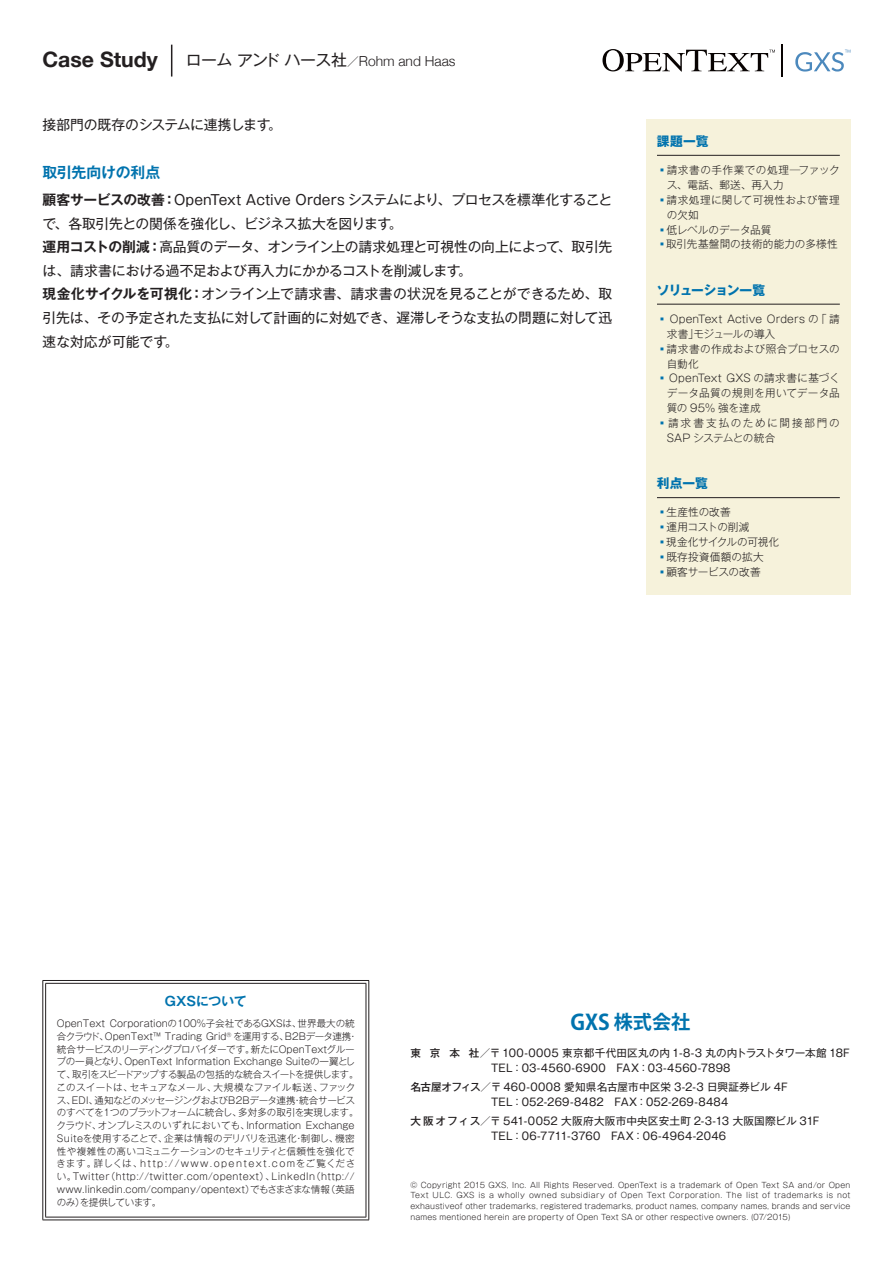
<style>
.page{position:relative;width:893px;height:1263px;background:#fff}
.page>*{position:absolute;margin:0;border:0;box-sizing:border-box;transform-origin:0 0}
.t1{font:700 21.3px "Helvetica Neue";color:#231f20}
.t2{font:700 19.2px "Koz Go Pro";color:#0073ae}
.t3{font:700 14.85px "Gothic MB101 Pro De";letter-spacing:-.015em;color:#0073ae}
.t4{font:13.8px/23.5px "Gothic MB101 Pro";letter-spacing:-.015em;color:#231f20}
.t5{font:300 13.8px "Helvetica Neue";color:#231f20}
.t6{font:700 12.75px "Gothic MB101 Pro";letter-spacing:-.065em;color:#0073ae}
.t7{font:700 12.75px "Gothic MB101 Pro";letter-spacing:-.005em;color:#0073ae}
.t8{font:700 12.75px "Gothic MB101 Pro De";letter-spacing:-.005em;color:#0073ae}
.t9{font:10.65px/14.9px "Gothic MB101 Pro";letter-spacing:.02em;color:#231f20}
.t10{font:300 10.65px/14.9px "Gothic MB101 Pro";letter-spacing:.015em;color:#231f20}
.t11{font:300 10.65px/14.9px "Gothic MB101 Pro";letter-spacing:.04em;color:#231f20}
.t12{font:300 10.65px/14.9px "Gothic MB101 Pro";letter-spacing:.135em;color:#231f20}
.t13{font:300 10.65px "Gothic MB101 Pro";letter-spacing:-.01em;color:#231f20}
.t14{font:300 10.65px "Gothic MB101 Pro";letter-spacing:-.005em;color:#231f20}
.t15{font:300 10.65px "Gothic MB101 Pro";letter-spacing:-.035em;color:#231f20}
.t16{font:300 9.6px/12.8px "Gothic MB101 Pro";color:#231f20}
.t17{font:300 7.8px/10.6px "Gothic MB101 Pro";letter-spacing:.02em;color:#231f20;text-align:justify}
.s1{font-family:"Gothic MB101 Pro";font-weight:400;font-size:15.9px}
.s2{font-family:"Gothic MB101 Pro";font-weight:400;font-size:11.7px}
.s3{font-family:"Gothic MB101 Pro De";font-weight:700}
.s4{color:#0073ae}
.s5{font-size:21.3px}
.s6{font-weight:500}
</style>
<div class="page">
<hr style="left:171px;top:45px;width:1px;height:32px;background:#231f20">
<hr style="left:782px;top:44px;width:1px;height:32px;background:#080302">
<svg style="left:602px;top:49px;width:173px;height:23px"></svg>
<svg style="left:795px;top:50px;width:55px;height:22px"></svg>
<div style="left:646px;top:119px;width:204px;height:475px;background:#f6f2db"></div>
<hr style="left:657px;top:155px;width:183px;height:1px;background:#231f20">
<hr style="left:657px;top:304px;width:183px;height:1px;background:#231f20">
<hr style="left:657px;top:497px;width:183px;height:1px;background:#231f20">
<hr style="left:43px;top:980px;width:326px;height:1px;background:#231f20">
<hr style="left:45px;top:983px;width:321px;height:1px;background:#231f20">
<hr style="left:43px;top:981px;width:1px;height:238px;background:#231f20">
<hr style="left:45px;top:983px;width:1px;height:234px;background:#231f20">
<hr style="left:366px;top:983px;width:1px;height:234px;background:#231f20">
<hr style="left:369px;top:981px;width:1px;height:238px;background:#231f20">
<hr style="left:45px;top:1217px;width:321px;height:1px;background:#231f20">
<hr style="left:43px;top:1219px;width:326px;height:1px;background:#231f20">
<h1 class="t1" style="left:43px;top:46px;width:117px">Case Study</h1>
<h3 class="t5" style="left:186px;top:53px;width:271px"><span class="s1">ローム アンド ハース社</span><span class="s2">／</span>Rohm and Haas</h3>
<h3 class="t4" style="left:43px;top:111px;width:241px">接部門の既存のシステムに連携します。</h3>
<h3 class="t3" style="left:43px;top:160px;width:119px">取引先向けの利点</h3>
<p class="t4" style="left:43px;top:186px;width:571px"><span class="s3">顧客サービスの改善：</span>OpenText Active Orders システムにより、プロセスを標準化することで、各取引先との関係を強化し、ビジネス拡大を図ります。<br><span class="s3">運用コストの削減：</span>高品質のデータ、オンライン上の請求処理と可視性の向上によって、取引先は、請求書における過不足および再入力にかかるコストを削減します。<br><span class="s3">現金化サイクルを可視化：</span>オンライン上で請求書、請求書の状況を見ることができるため、取引先は、その予定された支払に対して計画的に対処でき、遅滞しそうな支払の問題に対して迅速な対応が可能です。</p>
<h3 class="t7" style="left:657px;top:131px;width:53px">課題一覧</h3>
<p class="t11" style="left:667px;top:161px;width:175px;text-indent:-10px"><span class="s4">▪</span>請求書の手作業での処理―ファックス、電話、郵送、再入力</p>
<p class="t10" style="left:667px;top:191px;width:175px;text-indent:-10px"><span class="s4">▪</span>請求処理に関して可視性および管理の欠如</p>
<p class="t13" style="left:657px;top:221px;width:116px"><span class="s4">▪</span>低レベルのデータ品質</p>
<p class="t10" style="left:657px;top:235px;width:182px"><span class="s4">▪</span>取引先基盤間の技術的能力の多様性</p>
<h3 class="t6" style="left:657px;top:279px;width:110px">ソリューション一覧</h3>
<p class="t10" style="left:667px;top:310px;width:175px;text-indent:-10px"><span class="s4">▪</span> OpenText Active Orders の「請求書」モジュールの導入</p>
<p class="t10" style="left:667px;top:340px;width:175px;text-indent:-10px"><span class="s4">▪</span>請求書の作成および照合プロセスの自動化</p>
<p class="t10" style="left:667px;top:369px;width:175px;text-align:justify;text-indent:-10px"><span class="s4">▪</span>OpenText GXS の請求書に基づくデータ品質の規則を用いてデータ品質の 95% 強を達成</p>
<p class="t12" style="left:667px;top:414px;width:175px;text-indent:-10px"><span class="s4">▪</span>請求書支払のために間接部門の<br>SAP システムとの統合</p>
<h3 class="t7" style="left:657px;top:473px;width:53px">利点一覧</h3>
<p class="t10" style="left:657px;top:503px;width:75px"><span class="s4">▪</span>生産性の改善</p>
<p class="t15" style="left:657px;top:518px;width:94px"><span class="s4">▪</span>運用コストの削減</p>
<p class="t14" style="left:657px;top:533px;width:124px"><span class="s4">▪</span>現金化サイクルの可視化</p>
<p class="t10" style="left:657px;top:548px;width:108px"><span class="s4">▪</span>既存投資価額の拡大</p>
<p class="t13" style="left:657px;top:563px;width:105px"><span class="s4">▪</span>顧客サービスの改善</p>
<h3 class="t8" style="left:165px;top:990px;width:83px">GXSについて</h3>
<p class="t16" style="left:56px;top:1016px;width:304px">OpenText Corporationの100%子会社であるGXSは、世界最大の統合クラウド、OpenText™ Trading Grid<sup>®</sup> を運用する、B2Bデータ連携・統合サービスのリーディングプロバイダーです。新たにOpenTextグループの一員となり、OpenText Information Exchange Suiteの一翼として、取引をスピードアップする製品の包括的な統合スイートを提供します。このスイートは、セキュアなメール、大規模なファイル転送、ファックス、EDI、通知などのメッセージングおよびB2Bデータ連携・統合サービスのすべてを1つのプラットフォームに統合し、多対多の取引を実現します。クラウド、オンプレミスのいずれにおいても、Information Exchange Suiteを使用することで、企業は情報のデリバリを迅速化・制御し、機密性や複雑性の高いコミュニケーションのセキュリティと信頼性を強化できます。詳しくは、http://www.opentext.comをご覧ください。Twitter（http://twitter.com/opentext）、LinkedIn（http:// www.linkedin.com/company/opentext）でもさまざまな情報（英語のみ）を提供しています。</p>
<h2 class="t2" style="left:570px;top:1009px;width:121px"><span class="s5">GXS</span> 株式会社</h2>
<p class="t9" style="left:491px;top:1044px;width:360px;text-indent:-81px"><span class="s6">東 京 本 社</span>／〒100-0005 東京都千代田区丸の内 1-8-3 丸の内トラストタワー本館 18F<br>TEL：03-4560-6900　FAX：03-4560-7898</p>
<p class="t9" style="left:491px;top:1078px;width:298px;text-indent:-81px"><span class="s6">名古屋オフィス</span>／〒 460-0008 愛知県名古屋市中区栄 3-2-3 日興証券ビル 4F<br>TEL：052-269-8482　FAX：052-269-8484</p>
<p class="t9" style="left:491px;top:1112px;width:330px;text-indent:-81px"><span class="s6">大阪オフィス</span>／〒 541-0052 大阪府大阪市中央区安土町 2-3-13 大阪国際ビル 31F<br>TEL：06-7711-3760　FAX：06-4964-2046</p>
<p class="t17" style="left:410px;top:1178px;width:442px">© Copyright 2015 GXS, Inc. All Rights Reserved. OpenText is a trademark of Open Text SA and/or Open Text ULC. GXS is a wholly owned subsidiary of Open Text Corporation. The list of trademarks is not exhaustiveof other trademarks, registered trademarks, product names, company names, brands and service names mentioned herein are property of Open Text SA or other respective owners. (07/2015)</p>
</div>
